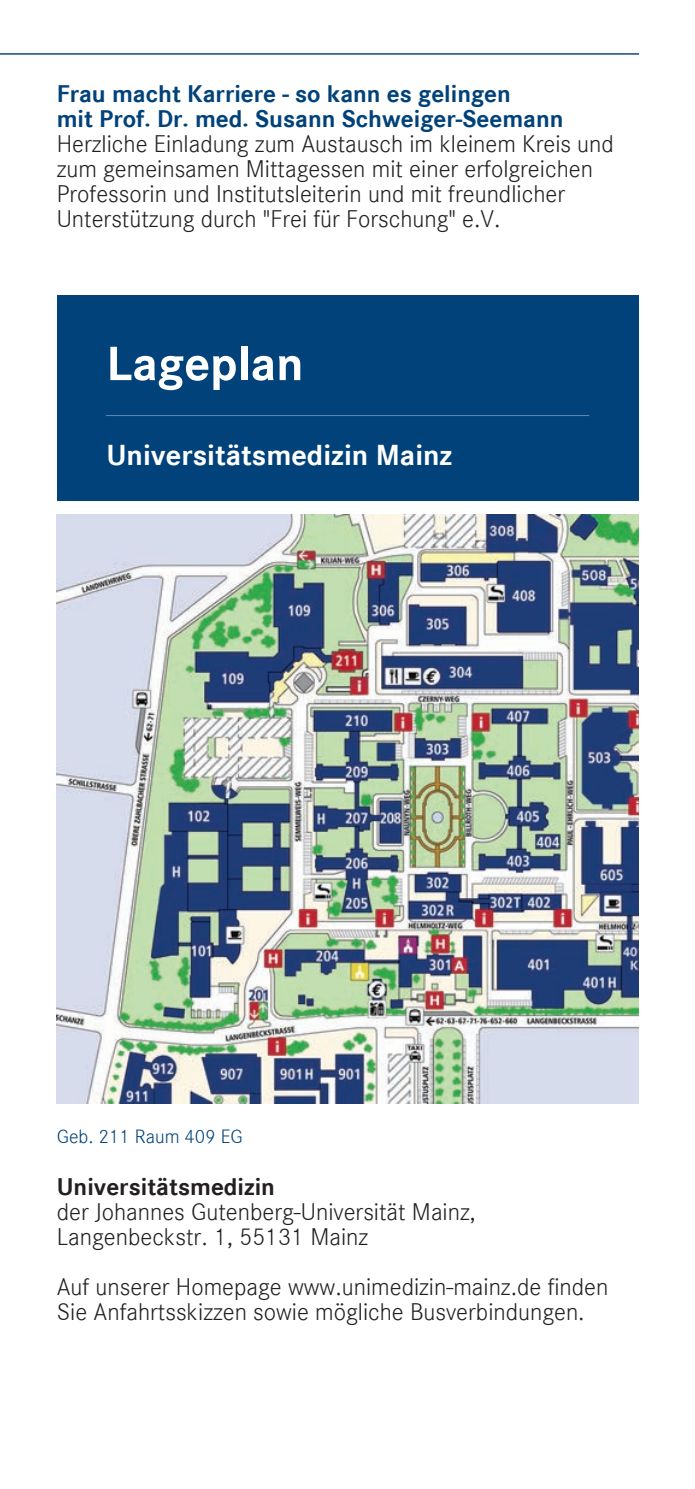
<style>
.page{position:relative;width:695px;height:1489px;background:#fff}
.page>*{position:absolute;margin:0;border:0;box-sizing:border-box;transform-origin:0 0}
.t1{font:700 50px "Corporate S";color:#fff}
.t2{font:700 30px "Corporate S";color:#fff}
.t3{font:25px/25px "Corporate S Ligh";color:#231f20}
.t4{font:700 25px/25px "Corporate S";color:#004279}
.t5{font:700 25px "Corporate S";color:#231f20}
.t6{font:20px "Corporate S Ligh";color:#004279}
</style>
<div class="page">
<hr style="left:0;top:53px;width:638px;height:2px;background:#004279">
<div style="left:57px;top:295px;width:581px;height:205px;background:#004279"></div>
<hr style="left:106px;top:415px;width:482px;height:1px;background:#6388b0">
<img style="left:57px;top:515px;width:581px;height:588px">
<p class="t4" style="left:57px;top:82px;width:508px">Frau macht Karriere - so kann es gelingen<br>mit Prof. Dr. med. Susann Schweiger-Seemann</p>
<p class="t3" style="left:57px;top:132px;width:558px">Herzliche Einladung zum Austausch im kleinem Kreis und zum gemeinsamen Mittagessen mit einer erfolgreichen Professorin und Institutsleiterin und mit freundlicher Unterstützung durch "Frei für Forschung" e.V.</p>
<h1 class="t1" style="left:106px;top:335px;width:199px">Lageplan</h1>
<p class="t2" style="left:106px;top:438px;width:347px">Universitätsmedizin Mainz</p>
<p class="t6" style="left:57px;top:1125px;width:188px">Geb. 211 Raum 409 EG</p>
<p class="t5" style="left:57px;top:1171px;width:220px">Universitätsmedizin</p>
<p class="t3" style="left:57px;top:1198px;width:420px">der Johannes Gutenberg-Universität Mainz,<br>Langenbeckstr. 1, 55131 Mainz</p>
<p class="t3" style="left:57px;top:1273px;width:553px">Auf unserer Homepage www.unimedizin-mainz.de finden<br>Sie Anfahrtsskizzen sowie mögliche Busverbindungen.</p>
</div>
